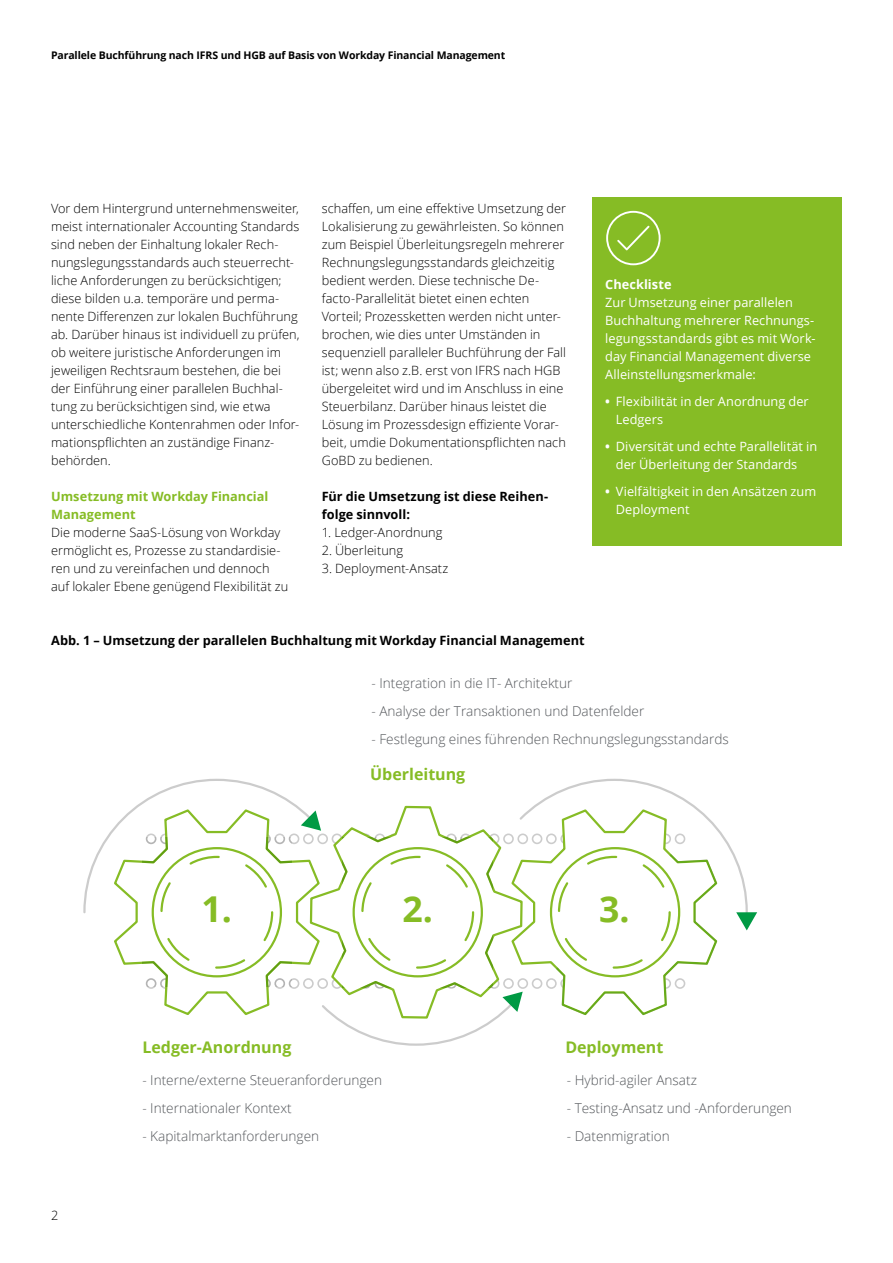
<style>
.page{position:relative;width:893px;height:1263px;background:#fff}
.page>*{position:absolute;margin:0;border:0;box-sizing:border-box;transform-origin:0 0}
.t1{font:700 35.7px "Open Sans";color:#86bc25}
.t2{font:700 16.05px "Open Sans";color:#86bc25}
.t3{font:300 13.65px "Open Sans";color:#53565a}
.t4{font:300 12.75px/18px "Open Sans";color:#000}
.t5{font:12.75px/18px "Open Sans";letter-spacing:.005em;color:#fff}
.t6{font:700 12.75px/18px "Open Sans";color:#000}
.t7{font:700 12.75px/18px "Open Sans";color:#86bc25}
.t8{font:700 12.75px "Open Sans";letter-spacing:.005em;color:#fff}
.t9{font:700 10.5px "Open Sans";letter-spacing:-.01em;color:#000}
.s1{font-weight:700}
</style>
<div class="page">
<div style="left:592px;top:197px;width:250px;height:349px;background:#86bc25"></div>
<svg style="left:83px;top:778px;width:674px;height:268px"></svg>
<div style="left:153px;top:848px;width:128px;height:128px;background:#fff;border-radius:50%"></div>
<div style="left:551px;top:848px;width:128px;height:128px;background:#fff;border-radius:50%"></div>
<div style="left:558px;top:856px;width:113px;height:113px;border:2px dashed #86bc25;border-radius:50%"></div>
<div style="left:361px;top:856px;width:113px;height:113px;border:2px dashed #86bc25;border-radius:50%"></div>
<div style="left:160px;top:856px;width:113px;height:113px;border:2px dashed #86bc25;border-radius:50%"></div>
<svg style="left:606px;top:211px;width:55px;height:54px"></svg>
<p class="t9" style="left:51px;top:48px;width:456px">Parallele Buchführung nach IFRS und HGB auf Basis von Workday Financial Management</p>
<p class="t4" style="left:51px;top:199px;width:250px">Vor dem Hintergrund unternehmensweiter, meist internationaler Accounting Standards sind neben der Einhaltung lokaler Rech&shy;nungslegungsstandards auch steuerrecht&shy;liche Anforderungen zu berücksichtigen; diese bilden u.a. temporäre und perma&shy;nente Differenzen zur lokalen Buchführung ab. Darüber hinaus ist individuell zu prüfen, ob weitere juristische Anforderungen im jeweiligen Rechtsraum bestehen, die bei der Einführung einer parallelen Buchhal&shy;tung zu berücksichtigen sind, wie etwa unterschiedliche Kontenrahmen oder Infor&shy;mationspflichten an zuständige Finanz&shy;behörden.</p>
<p class="t7" style="left:51px;top:487px;width:219px">Umsetzung mit Workday Financial<br>Management</p>
<p class="t4" style="left:51px;top:523px;width:239px">Die moderne SaaS-Lösung von Workday ermöglicht es, Prozesse zu standardisie&shy;ren und zu vereinfachen und dennoch auf lokaler Ebene genügend Flexibilität zu</p>
<p class="t4" style="left:322px;top:199px;width:246px">schaffen, um eine effektive Umsetzung der Lokalisierung zu gewährleisten. So können zum Beispiel Überleitungsregeln mehrerer Rechnungslegungsstandards gleichzeitig bedient werden. Diese technische De&shy;facto-Parallelität bietet einen echten Vorteil; Prozessketten werden nicht unter&shy;brochen, wie dies unter Umständen in sequenziell paralleler Buchführung der Fall ist; wenn also z.B. erst von IFRS nach HGB übergeleitet wird und im Anschluss in eine Steuerbilanz. Darüber hinaus leistet die Lösung im Prozessdesign effiziente Vorar&shy;beit, umdie Dokumentationspflichten nach GoBD zu bedienen.</p>
<p class="t6" style="left:322px;top:487px;width:228px">Für die Umsetzung ist diese Reihen&shy;folge sinnvoll:</p>
<p class="t4" style="left:322px;top:523px;width:122px">1. Ledger-Anordnung</p>
<p class="t4" style="left:322px;top:541px;width:83px">2. Überleitung</p>
<p class="t4" style="left:322px;top:559px;width:128px">3. Deployment-Ansatz</p>
<p class="t6" style="left:51px;top:631px;width:535px">Abb. 1 – Umsetzung der parallelen Buchhaltung mit Workday Financial Management</p>
<p class="t8" style="left:605px;top:275px;width:68px">Checkliste</p>
<p class="t5" style="left:605px;top:293px;width:212px">Zur Umsetzung einer parallelen<br>Buchhaltung mehrerer Rechnungs&shy;legungsstandards gibt es mit Work&shy;day Financial Management diverse<br>Alleinstellungsmerkmale:</p>
<p class="t5" style="left:616px;top:392px;width:194px;text-indent:-11px"><span class="s1">•</span> Flexibilität in der Anordnung der<br>Ledgers</p>
<p class="t5" style="left:616px;top:437px;width:203px;text-indent:-11px"><span class="s1">•</span> Diversität und echte Parallelität in der Überleitung der Standards</p>
<p class="t5" style="left:616px;top:482px;width:202px;text-indent:-11px"><span class="s1">•</span> Vielfältigkeit in den Ansätzen zum<br>Deployment</p>
<p class="t3" style="left:371px;top:674px;width:202px">- Integration in die IT- Architektur</p>
<p class="t3" style="left:371px;top:702px;width:274px">- Analyse der Transaktionen und Datenfelder</p>
<p class="t3" style="left:371px;top:730px;width:359px">- Festlegung eines führenden Rechnungslegungsstandards</p>
<h1 class="t1" style="left:202px;top:884px;width:32px">1.</h1>
<p class="t2" style="left:370px;top:763px;width:97px">Überleitung</p>
<h1 class="t1" style="left:402px;top:884px;width:32px">2.</h1>
<h1 class="t1" style="left:599px;top:884px;width:32px">3.</h1>
<p class="t4" style="left:51px;top:1206px;width:9px">2</p>
<p class="t2" style="left:142px;top:1036px;width:150px">Ledger-Anordnung</p>
<p class="t3" style="left:142px;top:1071px;width:241px">- Interne/externe Steueranforderungen</p>
<p class="t3" style="left:142px;top:1099px;width:151px">- Internationaler Kontext</p>
<p class="t3" style="left:142px;top:1127px;width:178px">- Kapitalmarktanforderungen</p>
<p class="t2" style="left:565px;top:1036px;width:99px">Deployment</p>
<p class="t3" style="left:567px;top:1071px;width:132px">- Hybrid-agiler Ansatz</p>
<p class="t3" style="left:567px;top:1099px;width:227px">- Testing-Ansatz und -Anforderungen</p>
<p class="t3" style="left:567px;top:1127px;width:105px">- Datenmigration</p>
</div>
